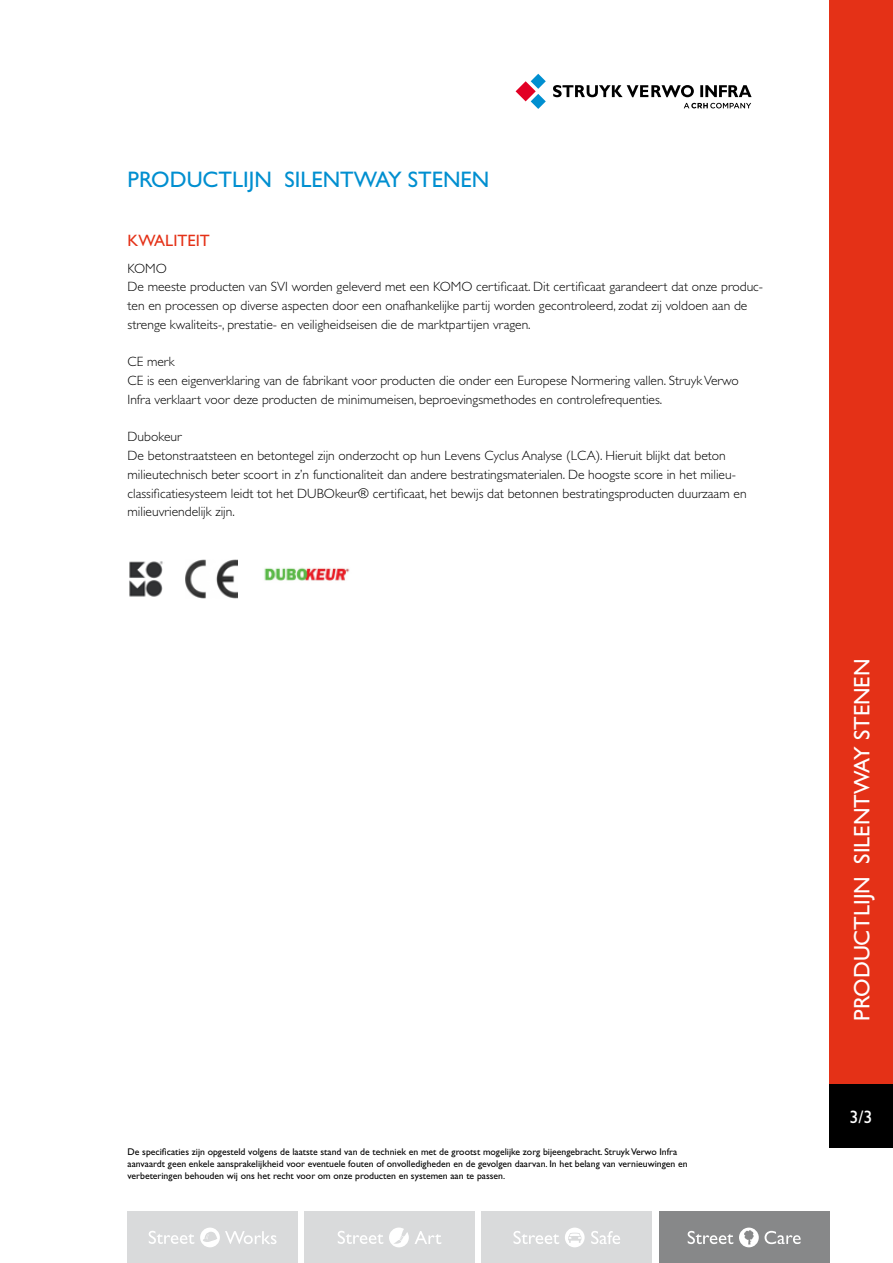
<style>
.page{position:relative;width:893px;height:1263px;background:#fff}
.page>*{position:absolute;margin:0;border:0;box-sizing:border-box;transform-origin:0 0}
.t1{font:22.5px "Gill Sans";color:#008fd0}
.t2{font:22.5px "Gill Sans";color:#fff}
.t3{font:18px "Gill Sans";color:#fff}
.t4{font:16.5px "Gill Sans";color:#e43117}
.t5{font:300 13.5px/18.8px "Gill Sans";color:#000}
.t6{font:9.75px/11.7px "Gill Sans";color:#000}
</style>
<div class="page">
<img style="left:129px;top:561px;width:34px;height:36px">
<img style="left:186px;top:560px;width:51px;height:38px">
<img style="left:264px;top:567px;width:86px;height:14px">
<div style="left:659px;top:1212px;width:170px;height:51px;background:#878889"></div>
<svg style="left:739px;top:1227px;width:62px;height:20px"></svg>
<svg style="left:688px;top:1231px;width:45px;height:13px"></svg>
<div style="left:482px;top:1212px;width:170px;height:51px;background:#d9dadb"></div>
<svg style="left:565px;top:1227px;width:20px;height:20px"></svg>
<svg style="left:591px;top:1231px;width:29px;height:13px"></svg>
<svg style="left:513px;top:1231px;width:46px;height:13px"></svg>
<div style="left:304px;top:1212px;width:171px;height:51px;background:#d9dadb"></div>
<svg style="left:415px;top:1231px;width:26px;height:13px"></svg>
<svg style="left:389px;top:1227px;width:20px;height:20px"></svg>
<svg style="left:338px;top:1231px;width:45px;height:13px"></svg>
<div style="left:128px;top:1212px;width:170px;height:51px;background:#d9dadb"></div>
<svg style="left:200px;top:1227px;width:77px;height:20px"></svg>
<svg style="left:149px;top:1231px;width:45px;height:13px"></svg>
<div style="left:829px;top:0;width:64px;height:1084px;background:#e43117"></div>
<svg style="left:516px;top:74px;width:30px;height:35px"></svg>
<svg style="left:553px;top:85px;width:199px;height:12px"></svg>
<svg style="left:684px;top:103px;width:67px;height:5px"></svg>
<div style="left:829px;top:1084px;width:64px;height:64px;background:#000"></div>
<h1 class="t1" style="left:128px;top:166px;width:363px">Productlijn Silentway stenen</h1>
<p class="t4" style="left:128px;top:231px;width:84px">Kwaliteit</p>
<p class="t5" style="left:128px;top:259px;width:637px">KOMO<br>De meeste producten van SVI worden geleverd met een KOMO certificaat. Dit certificaat garandeert dat onze produc&shy;ten en processen op diverse aspecten door een onafhankelijke partij worden gecontroleerd, zodat zij voldoen aan de strenge kwaliteits-, prestatie- en veiligheidseisen die de marktpartijen vragen.</p>
<p class="t5" style="left:128px;top:352px;width:613px">CE merk<br>CE is een eigenverklaring van de fabrikant voor producten die onder een Europese N ormering vallen. Struyk Verwo<br>Infra verklaart voor deze producten de minimumeisen, beproevingsmethodes en controlefrequenties.</p>
<p class="t5" style="left:128px;top:427px;width:620px">Dubokeur<br>De betonstraatsteen en betontegel zijn onderzocht op hun Levens Cyclus Analyse (LCA). Hieruit blijkt dat beton milieutechnisch beter scoort in z’n functionaliteit dan andere bestratingsmaterialen. De hoogste score in het milieu&shy;classificatiesysteem leidt tot het DUBOkeur® certificaat, het bewijs dat betonnen bestratingsproducten duurzaam en milieuvriendelijk zijn.</p>
<p class="t6" style="left:128px;top:1146px;width:562px">De specificaties zijn opgesteld volgens de laatste stand van de techniek en met de grootst mogelijke zorg bijeengebracht. Struyk Verwo Infra aanvaardt geen enkele aansprakelijkheid voor eventuele fouten of onvolledigheden en de gevolgen daarvan. In het belang van vernieuwingen en verbeteringen behouden wij ons het recht voor om onze producten en systemen aan te passen.</p>
<h1 class="t2" style="left:849px;top:1020px;width:363px;rotate:-90deg">Productlijn Silentway stenen</h1>
<h2 class="t3" style="left:858px;top:1106px;width:16px">/3</h2>
</div>
